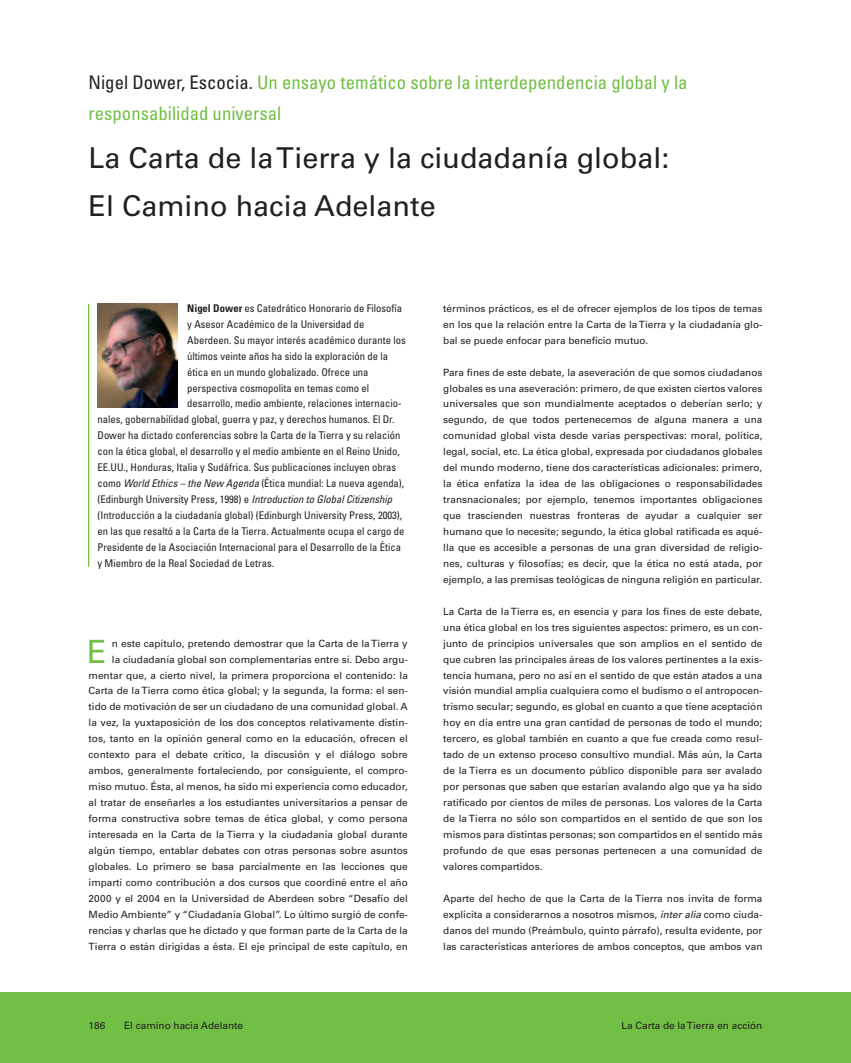
<style>
.page{position:relative;width:851px;height:1063px;background:#fff}
.page>*{position:absolute;margin:0;border:0;box-sizing:border-box;transform-origin:0 0}
.t1{font:32.12px "Univers";color:#71bf44}
.t2{font:28.75px/47.9px "Univers";color:#231f20}
.t3{font:condensed 18.75px/31.9px "Univers";color:#71bf44}
.t4{font:condensed 10.62px "Univers";color:#231f20}
.t5{font:10px/16px "Univers";color:#231f20;text-align:justify}
.s1{color:#231f20}
.s2{font-weight:700}
.s3{font-style:italic}
</style>
<div class="page">
<img style="left:97px;top:304px;width:80px;height:103px">
<hr style="left:88px;top:304px;width:1px;height:263px;background:#71bf44">
<div style="left:0;top:992px;width:850px;height:71px;background:#71bf44"></div>
<h3 class="t3" style="left:89px;top:68px;width:600px"><span class="s1">Nigel Dower, Escocia.</span> Un ensayo temático sobre la interdependencia global y la responsabilidad universal</h3>
<h2 class="t2" style="left:89px;top:137px;width:582px">La Carta de la Tierra y la ciudadanía global:<br>El Camino hacia Adelante</h2>
<p class="t4" style="left:187px;top:304px;width:216px"><span class="s2">Nigel Dower</span> es Catedrático Honorario de Filosofía</p>
<p class="t4" style="left:187px;top:320px;width:179px">y Asesor Académico de la Universidad de</p>
<p class="t4" style="left:187px;top:336px;width:220px">Aberdeen. Su mayor interés académico durante los</p>
<p class="t4" style="left:187px;top:352px;width:202px">últimos veinte años ha sido la exploración de la</p>
<p class="t4" style="left:187px;top:368px;width:183px">ética en un mundo globalizado. Ofrece una</p>
<p class="t4" style="left:187px;top:384px;width:183px">perspectiva cosmopolita en temas como el</p>
<p class="t4" style="left:187px;top:400px;width:216px">desarrollo, medio ambiente, relaciones internacio-</p>
<p class="t4" style="left:97px;top:416px;width:298px">nales, gobernabilidad global, guerra y paz, y derechos humanos. El Dr.</p>
<p class="t4" style="left:97px;top:432px;width:304px">Dower ha dictado conferencias sobre la Carta de la Tierra y su relación</p>
<p class="t4" style="left:97px;top:448px;width:304px">con la ética global, el desarrollo y el medio ambiente en el Reino Unido,</p>
<p class="t4" style="left:97px;top:464px;width:300px">EE.UU., Honduras, Italia y Sudáfrica. Sus publicaciones incluyen obras</p>
<p class="t4" style="left:97px;top:480px;width:308px">como <span class="s3">World Ethics – the New Agenda</span> (Ética mundial: La nueva agenda),</p>
<p class="t4" style="left:97px;top:495px;width:296px">(Edinburgh University Press, 1998) e <span class="s3">Introduction to Global Citizenship</span></p>
<p class="t4" style="left:97px;top:511px;width:306px">(Introducción a la ciudadanía global) (Edinburgh University Press, 2003),</p>
<p class="t4" style="left:97px;top:527px;width:308px">en las que resaltó a la Carta de la Tierra. Actualmente ocupa el cargo de</p>
<p class="t4" style="left:97px;top:543px;width:305px">Presidente de la Asociación Internacional para el Desarrollo de la Ética</p>
<p class="t4" style="left:97px;top:559px;width:178px">y Miembro de la Real Sociedad de Letras.</p>
<p class="t5" style="left:89px;top:636px;width:321px;text-align:right">n este capítulo, pretendo demostrar que la Carta de la Tierra y<br>la ciudadanía global son complementarias entre sí. Debo argu&shy;mentar que, a cierto nivel, la primera proporciona el contenido: la Carta de la Tierra como ética global; y la segunda, la forma: el sen&shy;tido de motivación de ser un ciudadano de una comunidad global. A la vez, la yuxtaposición de los dos conceptos relativamente distin&shy;tos, tanto en la opinión general como en la educación, ofrecen el contexto para el debate crítico, la discusión y el diálogo sobre ambos, generalmente fortaleciendo, por consiguiente, el compro&shy;miso mutuo. Ésta, al menos, ha sido mi experiencia como educador, al tratar de enseñarles a los estudiantes universitarios a pensar de forma constructiva sobre temas de ética global, y como persona interesada en la Carta de la Tierra y la ciudadanía global durante algún tiempo, entablar debates con otras personas sobre asuntos globales. Lo primero se basa parcialmente en las lecciones que impartí como contribución a dos cursos que coordiné entre el año 2000 y el 2004 en la Universidad de Aberdeen sobre “Desafío del Medio Ambiente” y “Ciudadanía Global”. Lo último surgió de confe&shy;rencias y charlas que he dictado y que forman parte de la Carta de la Tierra o están dirigidas a ésta. El eje principal de este capítulo, en</p>
<h1 class="t1" style="left:87px;top:639px;width:21px">E</h1>
<p class="t5" style="left:443px;top:301px;width:321px">términos prácticos, es el de ofrecer ejemplos de los tipos de temas en los que la relación entre la Carta de la Tierra y la ciudadanía glo&shy;bal se puede enfocar para beneficio mutuo.</p>
<p class="t5" style="left:443px;top:365px;width:321px">Para fines de este debate, la aseveración de que somos ciudadanos globales es una aseveración: primero, de que existen ciertos valores universales que son mundialmente aceptados o deberían serlo; y segundo, de que todos pertenecemos de alguna manera a una comunidad global vista desde varias perspectivas: moral, política, legal, social, etc. La ética global, expresada por ciudadanos globales del mundo moderno, tiene dos características adicionales: primero, la ética enfatiza la idea de las obligaciones o responsabilidades transnacionales; por ejemplo, tenemos importantes obligaciones que trascienden nuestras fronteras de ayudar a cualquier ser humano que lo necesite; segundo, la ética global ratificada es aqué&shy;lla que es accesible a personas de una gran diversidad de religio&shy;nes, culturas y filosofías; es decir, que la ética no está atada, por ejemplo, a las premisas teológicas de ninguna religión en particular.</p>
<p class="t5" style="left:443px;top:604px;width:321px">La Carta de la Tierra es, en esencia y para los fines de este debate, una ética global en los tres siguientes aspectos: primero, es un con&shy;junto de principios universales que son amplios en el sentido de que cubren las principales áreas de los valores pertinentes a la exis&shy;tencia humana, pero no así en el sentido de que están atados a una visión mundial amplia cualquiera como el budismo o el antropocen&shy;trismo secular; segundo, es global en cuanto a que tiene aceptación hoy en día entre una gran cantidad de personas de todo el mundo; tercero, es global también en cuanto a que fue creada como resul&shy;tado de un extenso proceso consultivo mundial. Más aún, la Carta de la Tierra es un documento público disponible para ser avalado por personas que saben que estarían avalando algo que ya ha sido ratificado por cientos de miles de personas. Los valores de la Carta de la Tierra no sólo son compartidos en el sentido de que son los mismos para distintas personas; son compartidos en el sentido más profundo de que esas personas pertenecen a una comunidad de valores compartidos.</p>
<p class="t5" style="left:443px;top:891px;width:321px">Aparte del hecho de que la Carta de la Tierra nos invita de forma explícita a considerarnos a nosotros mismos, <span class="s3">inter alia</span> como ciuda&shy;danos del mundo (Preámbulo, quinto párrafo), resulta evidente, por las características anteriores de ambos conceptos, que ambos van</p>
<p class="t5" style="left:89px;top:1019px;width:18px">186</p>
<p class="t5" style="left:124px;top:1019px;width:120px">El camino hacia Adelante</p>
<p class="t5" style="left:621px;top:1019px;width:142px">La Carta de la Tierra en acción</p>
</div>
